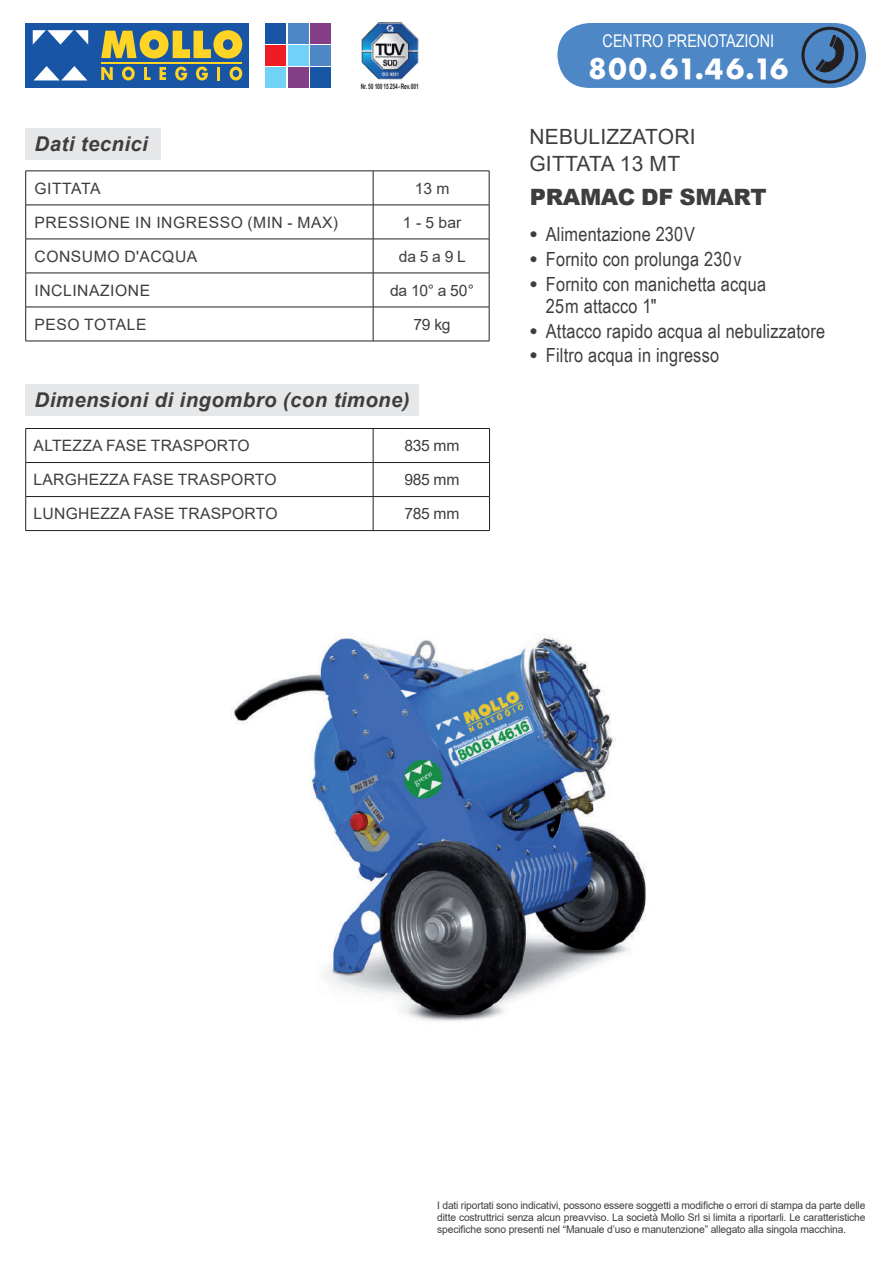
<style>
.page{position:relative;width:893px;height:1263px;background:#fff}
.page>*{position:absolute;margin:0;border:0;box-sizing:border-box;transform-origin:0 0}
.t1{font:27.3px "Futura ICG Bold";color:#fff}
.t2{font:900 22.5px "Arial";letter-spacing:-.015em;color:#3e3e3f}
.t3{font:21px/27.3px "Arial";letter-spacing:.01em;color:#3e3e3f}
.t4{font:italic 700 20.4px "Arial";letter-spacing:.02em;color:#3e3e3f}
.t5{font:19.5px/22.5px "Arial Narrow";letter-spacing:.01em;color:#3e3e3f}
.t6{font:17.55px "Arial Narrow";color:#fff}
.t7{font:15.6px "Arial";letter-spacing:.015em;color:#3e3e3f}
.t8{font:15.6px "Arial";letter-spacing:.035em;color:#3e3e3f}
.t9{font:10.5px/12px "Arial";letter-spacing:-.015em;color:#3e3e3f;text-align:justify}
.t10{font:700 7.5px "Arial Narrow";letter-spacing:-.02em;color:#231f20;scale:.79 1}
</style>
<div class="page">
<div style="left:557px;top:22px;width:310px;height:67px;background:#4d87c6;border-radius:33px"></div>
<div style="left:556px;top:22px;width:311px;height:67px;border:1px solid #fff;border-radius:33px"></div>
<svg style="left:815px;top:34px;width:34px;height:44px"></svg>
<div style="left:801px;top:27px;width:57px;height:57px;border:3px solid #231f20;border-radius:50%"></div>
<div style="left:266px;top:23px;width:20px;height:20px;background:#1855a4"></div>
<div style="left:310px;top:67px;width:21px;height:21px;background:#1855a4"></div>
<div style="left:288px;top:23px;width:21px;height:20px;background:#4d87c6"></div>
<div style="left:310px;top:45px;width:21px;height:21px;background:#4d87c6"></div>
<div style="left:310px;top:23px;width:21px;height:20px;background:#843f87"></div>
<div style="left:288px;top:67px;width:21px;height:21px;background:#843f87"></div>
<div style="left:288px;top:45px;width:21px;height:21px;background:#72d1f6"></div>
<div style="left:266px;top:67px;width:20px;height:21px;background:#72d1f6"></div>
<div style="left:266px;top:45px;width:20px;height:21px;background:#ee1d23"></div>
<div style="left:26px;top:23px;width:223px;height:65px;background:#1855a4"></div>
<svg style="left:101px;top:30px;width:141px;height:29px"></svg>
<svg style="left:101px;top:67px;width:12px;height:13px"></svg>
<svg style="left:122px;top:67px;width:13px;height:13px"></svg>
<svg style="left:144px;top:67px;width:7px;height:13px"></svg>
<svg style="left:159px;top:67px;width:7px;height:13px"></svg>
<svg style="left:175px;top:67px;width:12px;height:13px"></svg>
<svg style="left:196px;top:67px;width:12px;height:13px"></svg>
<svg style="left:217px;top:67px;width:3px;height:13px"></svg>
<svg style="left:230px;top:67px;width:12px;height:13px"></svg>
<hr style="left:101px;top:62px;width:141px;height:1px;background:#ffd424">
<svg style="left:34px;top:66px;width:53px;height:14px"></svg>
<svg style="left:33px;top:30px;width:55px;height:15px"></svg>
<img style="left:361px;top:22px;width:57px;height:57px">
<hr style="left:26px;top:171px;width:347px;height:1px;background:#231f20">
<hr style="left:25px;top:171px;width:1px;height:34px;background:#231f20">
<hr style="left:373px;top:171px;width:116px;height:1px;background:#231f20">
<hr style="left:373px;top:171px;width:1px;height:34px;background:#231f20">
<hr style="left:489px;top:171px;width:1px;height:34px;background:#231f20">
<hr style="left:26px;top:205px;width:347px;height:1px;background:#231f20">
<hr style="left:25px;top:205px;width:1px;height:34px;background:#231f20">
<hr style="left:373px;top:205px;width:116px;height:1px;background:#231f20">
<hr style="left:373px;top:205px;width:1px;height:34px;background:#231f20">
<hr style="left:489px;top:205px;width:1px;height:34px;background:#231f20">
<hr style="left:26px;top:239px;width:347px;height:1px;background:#231f20">
<hr style="left:25px;top:239px;width:1px;height:34px;background:#231f20">
<hr style="left:373px;top:239px;width:116px;height:1px;background:#231f20">
<hr style="left:373px;top:239px;width:1px;height:34px;background:#231f20">
<hr style="left:489px;top:239px;width:1px;height:34px;background:#231f20">
<hr style="left:26px;top:273px;width:347px;height:1px;background:#231f20">
<hr style="left:25px;top:273px;width:1px;height:34px;background:#231f20">
<hr style="left:373px;top:273px;width:116px;height:1px;background:#231f20">
<hr style="left:373px;top:273px;width:1px;height:34px;background:#231f20">
<hr style="left:489px;top:273px;width:1px;height:34px;background:#231f20">
<hr style="left:26px;top:307px;width:347px;height:1px;background:#231f20">
<hr style="left:25px;top:307px;width:1px;height:34px;background:#231f20">
<hr style="left:373px;top:307px;width:116px;height:1px;background:#231f20">
<hr style="left:373px;top:307px;width:1px;height:34px;background:#231f20">
<hr style="left:489px;top:307px;width:1px;height:34px;background:#231f20">
<hr style="left:26px;top:341px;width:347px;height:1px;background:#231f20">
<hr style="left:373px;top:341px;width:116px;height:1px;background:#231f20">
<div style="left:26px;top:128px;width:135px;height:32px;background:#e6e7e9"></div>
<div style="left:26px;top:384px;width:393px;height:32px;background:#e6e7e9"></div>
<hr style="left:26px;top:428px;width:347px;height:1px;background:#231f20">
<hr style="left:25px;top:429px;width:1px;height:33px;background:#231f20">
<hr style="left:373px;top:428px;width:117px;height:1px;background:#231f20">
<hr style="left:373px;top:429px;width:1px;height:33px;background:#231f20">
<hr style="left:489px;top:429px;width:1px;height:33px;background:#231f20">
<hr style="left:26px;top:462px;width:347px;height:1px;background:#231f20">
<hr style="left:25px;top:463px;width:1px;height:33px;background:#231f20">
<hr style="left:373px;top:462px;width:117px;height:1px;background:#231f20">
<hr style="left:373px;top:463px;width:1px;height:33px;background:#231f20">
<hr style="left:26px;top:496px;width:347px;height:1px;background:#231f20">
<hr style="left:25px;top:497px;width:1px;height:33px;background:#231f20">
<hr style="left:373px;top:496px;width:116px;height:1px;background:#231f20">
<hr style="left:373px;top:497px;width:1px;height:33px;background:#231f20">
<hr style="left:26px;top:530px;width:347px;height:1px;background:#231f20">
<hr style="left:373px;top:530px;width:117px;height:1px;background:#231f20">
<hr style="left:489px;top:463px;width:1px;height:33px;background:#231f20">
<hr style="left:489px;top:496px;width:1px;height:34px;background:#231f20">
<img style="left:230px;top:635px;width:416px;height:387px">
<h3 class="t6" style="left:603px;top:28px;width:173px">Centro prenotazioni</h3>
<h3 class="t4" style="left:35px;top:130px;width:115px">Dati tecnici</h3>
<p class="t10" style="left:361px;top:81px;width:75px">Nr. 50 100 15 254 - Rev. 001</p>
<h3 class="t7" style="left:34px;top:177px;width:68px">GITTATA</h3>
<h3 class="t7" style="left:415px;top:177px;width:36px">13 m</h3>
<h3 class="t7" style="left:34px;top:211px;width:23px">pressione</h3>
<h3 class="t7" style="left:135px;top:211px;width:33px">in ingresso</h3>
<h3 class="t7" style="left:248px;top:211px;width:92px">(MIN - MAX)</h3>
<h3 class="t7" style="left:403px;top:211px;width:60px">1 - 5 bar</h3>
<h3 class="t7" style="left:34px;top:245px;width:25px">consumo</h3>
<h3 class="t7" style="left:125px;top:245px;width:63px">d'acqua</h3>
<h3 class="t7" style="left:399px;top:245px;width:68px">da 5 a 9 L</h3>
<h3 class="t8" style="left:34px;top:279px;width:117px">INCLINAZIONE</h3>
<h3 class="t7" style="left:390px;top:279px;width:85px">da 10° a 50°</h3>
<h3 class="t8" style="left:34px;top:313px;width:114px">PESO TOTALE</h3>
<h3 class="t7" style="left:414px;top:313px;width:39px">79 kg</h3>
<h3 class="t4" style="left:35px;top:386px;width:377px">Dimensioni di ingombro (con timone)</h3>
<h3 class="t7" style="left:34px;top:435px;width:218px">ALTEZZA FASE TRASPORTO</h3>
<h3 class="t7" style="left:404px;top:435px;width:57px">835 mm</h3>
<h3 class="t7" style="left:34px;top:469px;width:245px">LARGHEZZA FASE TRASPORTO</h3>
<h3 class="t7" style="left:404px;top:469px;width:57px">985 mm</h3>
<h3 class="t7" style="left:34px;top:503px;width:245px">LUNGHEZZA FASE TRASPORTO</h3>
<h3 class="t7" style="left:404px;top:503px;width:57px">785 mm</h3>
<h1 class="t1" style="left:587px;top:50px;width:204px">800.61.46.16</h1>
<h3 class="t3" style="left:529px;top:122px;width:168px">NEBULIZZATORI<br>GITTATA 13 MT</h3>
<h2 class="t2" style="left:530px;top:180px;width:185px">PRAMAC DF SMAR</h2>
<h2 class="t2" style="left:750px;top:180px;width:18px">T</h2>
<h3 class="t5" style="left:529px;top:222px;width:167px"><sup>●</sup> Alimentazione 230V</h3>
<h3 class="t5" style="left:529px;top:247px;width:214px"><sup>●</sup> Fornito con prolunga 230v</h3>
<h3 class="t5" style="left:546px;top:272px;width:222px;text-indent:-16px"><sup>●</sup> Fornito con manichetta acqua<br>25m attacco 1"</h3>
<h3 class="t5" style="left:529px;top:319px;width:297px"><sup>●</sup> Attacco rapido acqua al nebulizzatore</h3>
<h3 class="t5" style="left:529px;top:343px;width:191px"><sup>●</sup> Filtro acqua in ingresso</h3>
<p class="t9" style="left:437px;top:1200px;width:430px">I dati riportati sono indicativi, possono essere soggetti a modifiche o errori di stampa da parte delle ditte costruttrici senza alcun preavviso. La società Mollo Srl si limita a riportarli. Le caratteristiche specifiche sono presenti nel “Manuale d’uso e manutenzione” allegato alla singola macchina.</p>
</div>
